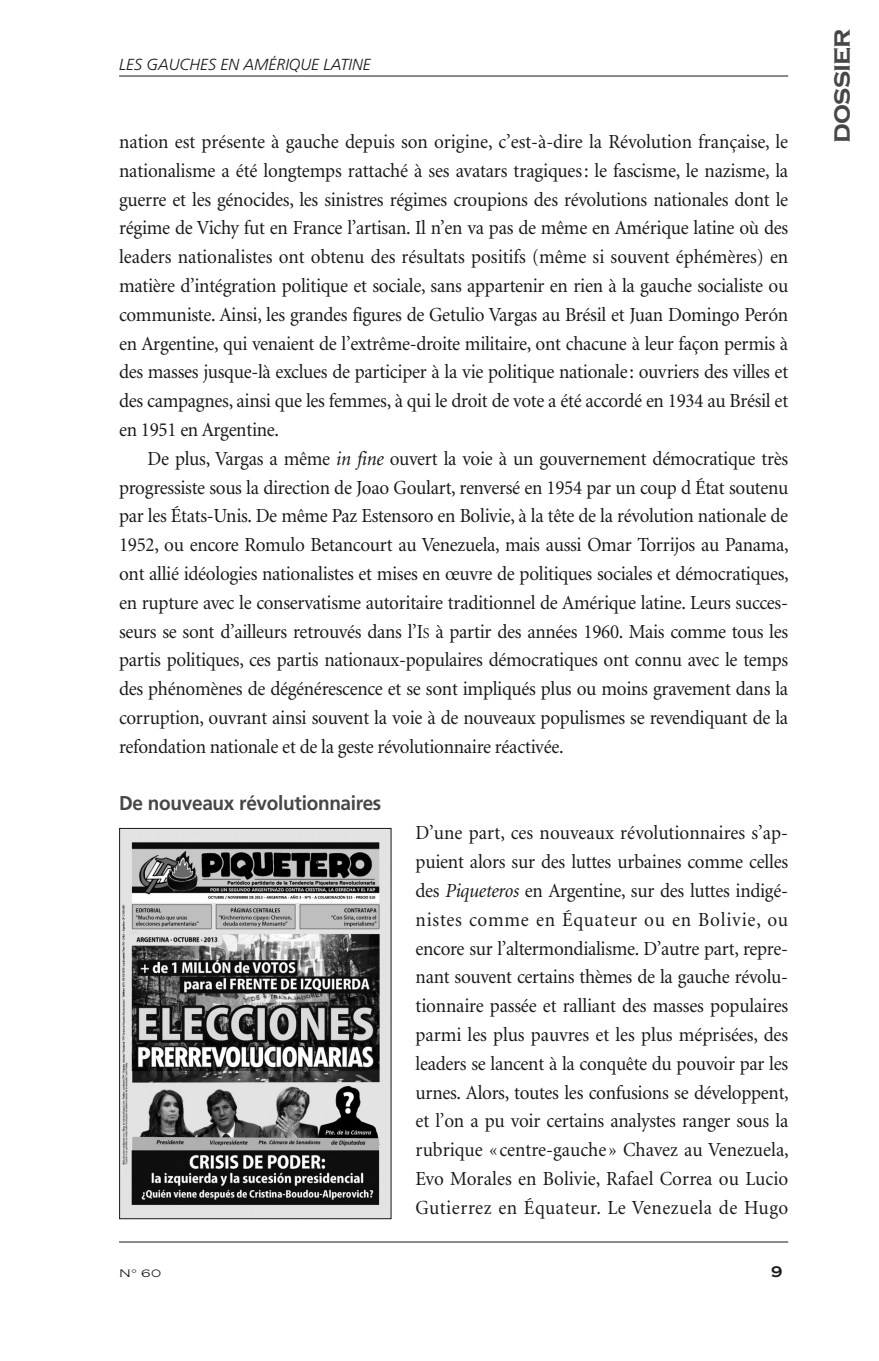
<style>
.page{position:relative;width:879px;height:1361px;background:#fff}
.page>*{position:absolute;margin:0;border:0;box-sizing:border-box;transform-origin:0 0}
.t1{font:700 28px "Copperplate Gothic";letter-spacing:-.03em;color:#474747}
.t2{font:20px/28.8px "Minion";letter-spacing:-.015em;color:#191919;text-align:justify;scale:.95 1}
.t3{font:700 20px "Frutiger";letter-spacing:-.015em;color:#474747;scale:.95 1}
.t4{font:italic 300 16px "Frutiger";color:#191919}
.t5{font:700 16px "Copperplate Gothic";color:#191919}
.t6{font:300 11.2px "Copperplate Gothic";color:#191919;scale:1.25 1}
.s1{font-style:italic}
.s2{font-size:15px}
</style>
<div class="page">
<hr style="left:119px;top:76px;width:669px;height:1px;background:#191919">
<hr style="left:119px;top:1241px;width:669px;height:1px;background:#191919">
<img style="left:121px;top:830px;width:268px;height:387px">
<div style="left:119px;top:828px;width:272px;height:391px;border:1px solid #191919"></div>
<p class="t4" style="left:119px;top:58px;width:253px">LES GAUCHES EN AMÉRIQUE LATINE</p>
<p class="t2" style="left:119px;top:129px;width:706px">nation est présente à gauche depuis son origine, c’est-à-dire la Révolution française, le nationalisme a été longtemps rattaché à ses avatars tragiques: le fascisme, le nazisme, la guerre et les génocides, les sinistres régimes croupions des révolutions nationales dont le régime de Vichy fut en France l’artisan. Il n’en va pas de même en Amérique latine où des leaders nationalistes ont obtenu des résultats positifs (même si souvent éphémères) en matière d’intégration politique et sociale, sans appartenir en rien à la gauche socialiste ou communiste. Ainsi, les grandes figures de Getulio Vargas au Brésil et Juan Domingo Perón en Argentine, qui venaient de l’extrême-droite militaire, ont chacune à leur façon permis à des masses jusque-là exclues de participer à la vie politique nationale: ouvriers des villes et des campagnes, ainsi que les femmes, à qui le droit de vote a été accordé en 1934 au Brésil et en 1951 en Argentine.</p>
<p class="t2" style="left:119px;top:445px;width:706px;text-indent:28px">De plus, Vargas a même <span class="s1">in fine</span> ouvert la voie à un gouvernement démocratique très progressiste sous la direction de Joao Goulart, renversé en 1954 par un coup d État soutenu par les États-Unis. De même Paz Estensoro en Bolivie, à la tête de la révolution nationale de 1952, ou encore Romulo Betancourt au Venezuela, mais aussi Omar Torrijos au Panama, ont allié idéologies nationalistes et mises en œuvre de politiques sociales et démocratiques, en rupture avec le conservatisme autoritaire traditionnel de Amérique latine. Leurs succes&shy;seurs se sont d’ailleurs retrouvés dans l’I<span class="s2">S</span> à partir des années 1960. Mais comme tous les partis politiques, ces partis nationaux-populaires démocratiques ont connu avec le temps des phénomènes de dégénérescence et se sont impliqués plus ou moins gravement dans la corruption, ouvrant ainsi souvent la voie à de nouveaux populismes se revendiquant de la refondation nationale et de la geste révolutionnaire réactivée.</p>
<p class="t3" style="left:119px;top:795px;width:278px">De nouveaux révolutionnaires</p>
<p class="t2" style="left:415px;top:820px;width:394px">D’une part, ces nouveaux révolutionnaires s’ap&shy;puient alors sur des luttes urbaines comme celles des <span class="s1">Piqueteros</span> en Argentine, sur des luttes indigé&shy;nistes comme en Équateur ou en Bolivie, ou encore sur l’altermondialisme. D’autre part, repre&shy;nant souvent certains thèmes de la gauche révolu&shy;tionnaire passée et ralliant des masses populaires parmi les plus pauvres et les plus méprisées, des leaders se lancent à la conquête du pouvoir par les urnes. Alors, toutes les confusions se développent, et l’on a pu voir certains analystes ranger sous la rubrique «centre-gauche» Chavez au Venezuela, Evo Morales en Bolivie, Rafael Correa ou Lucio Gutierrez en Équateur. Le Venezuela de Hugo</p>
<p class="t6" style="left:119px;top:1266px;width:35px">N° 60</p>
<p class="t5" style="left:771px;top:1261px;width:13px">9</p>
<h1 class="t1" style="left:824px;top:143px;width:116px;rotate:-90deg">dossier</h1>
</div>
